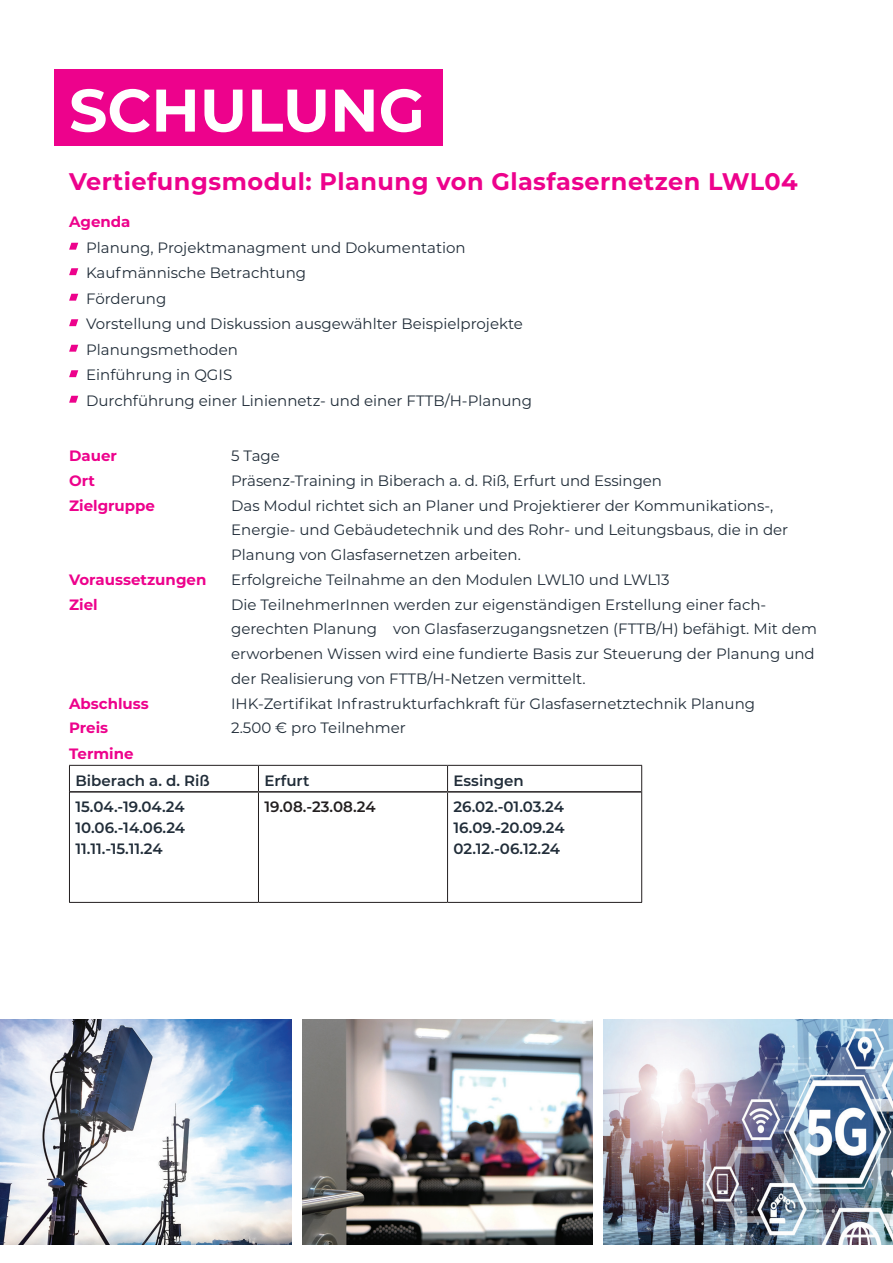
<style>
.page{position:relative;width:893px;height:1263px;background:#fff}
.page>*{position:absolute;margin:0;border:0;box-sizing:border-box;transform-origin:0 0}
.t1{font:700 60px "Montserrat";color:#fff}
.t2{font:700 24px "Montserrat";letter-spacing:.02em;color:#ed028c}
.t3{font:15px/25.5px "Montserrat";color:#212d39}
.t4{font:600 15px/21px "Montserrat";color:#212d39;text-align:justify}
.t5{font:700 15px "Montserrat";color:#ed028c}
.t6{font:600 15px "Montserrat";color:#231f20}
</style>
<div class="page">
<div style="left:54px;top:70px;width:388px;height:76px;background:#ed028c"></div>
<img style="left:303px;top:1019px;width:289px;height:225px">
<svg style="left:69px;top:243px;width:9px;height:7px"></svg>
<svg style="left:69px;top:268px;width:9px;height:7px"></svg>
<svg style="left:69px;top:294px;width:9px;height:7px"></svg>
<svg style="left:69px;top:319px;width:9px;height:7px"></svg>
<svg style="left:69px;top:345px;width:9px;height:7px"></svg>
<svg style="left:69px;top:370px;width:9px;height:7px"></svg>
<svg style="left:69px;top:396px;width:9px;height:7px"></svg>
<hr style="left:69px;top:765px;width:189px;height:1px;background:#231f20">
<svg style="left:69px;top:766px;width:1px;height:26px"></svg>
<hr style="left:258px;top:765px;width:190px;height:1px;background:#231f20">
<svg style="left:258px;top:766px;width:1px;height:25px"></svg>
<hr style="left:448px;top:765px;width:194px;height:1px;background:#231f20">
<svg style="left:447px;top:766px;width:1px;height:25px"></svg>
<svg style="left:641px;top:766px;width:1px;height:26px"></svg>
<hr style="left:69px;top:792px;width:1px;height:110px;background:#231f20">
<hr style="left:258px;top:793px;width:1px;height:109px;background:#231f20">
<hr style="left:447px;top:793px;width:1px;height:109px;background:#231f20">
<hr style="left:641px;top:792px;width:1px;height:110px;background:#231f20">
<hr style="left:69px;top:902px;width:189px;height:1px;background:#231f20">
<hr style="left:258px;top:902px;width:190px;height:1px;background:#231f20">
<hr style="left:448px;top:902px;width:194px;height:1px;background:#231f20">
<hr style="left:70px;top:791px;width:188px;height:2px;background:#231f20">
<hr style="left:258px;top:791px;width:190px;height:2px;background:#231f20">
<hr style="left:448px;top:791px;width:193px;height:2px;background:#231f20">
<img style="left:0;top:1019px;width:291px;height:225px">
<img style="left:604px;top:1019px;width:289px;height:225px">
<h1 class="t1" style="left:69px;top:67px;width:357px">SCHULUNG</h1>
<h2 class="t2" style="left:69px;top:164px;width:730px">Vertiefungsmodul: Planung von Glasfasernetzen LWL04</h2>
<p class="t5" style="left:69px;top:211px;width:63px">Agenda</p>
<p class="t3" style="left:86px;top:234px;width:447px">Planung, Projektmanagment und Dokumentation Kaufmännische Betrachtung<br>Förderung<br>Vorstellung und Diskussion ausgewählter Beispielprojekte Planungsmethoden<br>Einführung in QGIS<br>Durchführung einer Liniennetz- und einer FTTB/H-Planung</p>
<p class="t5" style="left:69px;top:445px;width:49px">Dauer</p>
<p class="t3" style="left:231px;top:443px;width:50px">5 Tage</p>
<p class="t5" style="left:69px;top:470px;width:27px">Ort</p>
<p class="t3" style="left:231px;top:467px;width:432px">Präsenz-Training in Biberach a. d. Riß, Erfurt und Essingen</p>
<p class="t5" style="left:69px;top:494px;width:87px">Zielgruppe</p>
<p class="t3" style="left:231px;top:492px;width:559px;line-height:24.8px">Das Modul richtet sich an Planer und Projektierer der Kommunikations-,<br>Energie- und Gebäudetechnik und des Rohr- und Leitungsbaus, die in der<br>Planung von Glasfasernetzen arbeiten.</p>
<p class="t5" style="left:69px;top:569px;width:139px">Voraussetzungen</p>
<p class="t3" style="left:231px;top:566px;width:440px">Erfolgreiche Teilnahme an den Modulen LWL10 und LWL13</p>
<p class="t5" style="left:69px;top:593px;width:30px">Ziel</p>
<p class="t3" style="left:231px;top:591px;width:587px;line-height:24.8px">Die TeilnehmerInnen werden zur eigenständigen Erstellung einer fach&shy;gerechten Planung von Glasfaserzugangsnetzen (FTTB/H) befähigt. Mit dem erworbenen Wissen wird eine fundierte Basis zur Steuerung der Planung und der Realisierung von FTTB/H-Netzen vermittelt.</p>
<p class="t5" style="left:69px;top:692px;width:81px">Abschluss</p>
<p class="t3" style="left:231px;top:690px;width:526px">IHK-Zertifikat Infrastrukturfachkraft für Glasfasernetztechnik Planung</p>
<p class="t5" style="left:69px;top:717px;width:41px">Preis</p>
<p class="t3" style="left:231px;top:715px;width:176px">2.500 € pro Teilnehmer</p>
<p class="t5" style="left:69px;top:743px;width:66px">Termine</p>
<p class="t4" style="left:75px;top:769px;width:136px">Biberach a. d. Riß</p>
<p class="t4" style="left:264px;top:769px;width:46px">Erfurt</p>
<p class="t4" style="left:454px;top:769px;width:72px">Essingen</p>
<p class="t4" style="left:75px;top:796px;width:111px">15.04.-19.04.24<br>10.06.-14.06.24<br>11.11.-15.11.24</p>
<p class="t6" style="left:264px;top:796px;width:113px">19.08.-23.08.24</p>
<p class="t4" style="left:454px;top:796px;width:113px">26.02.-01.03.24<br>16.09.-20.09.24<br>02.12.-06.12.24</p>
</div>
